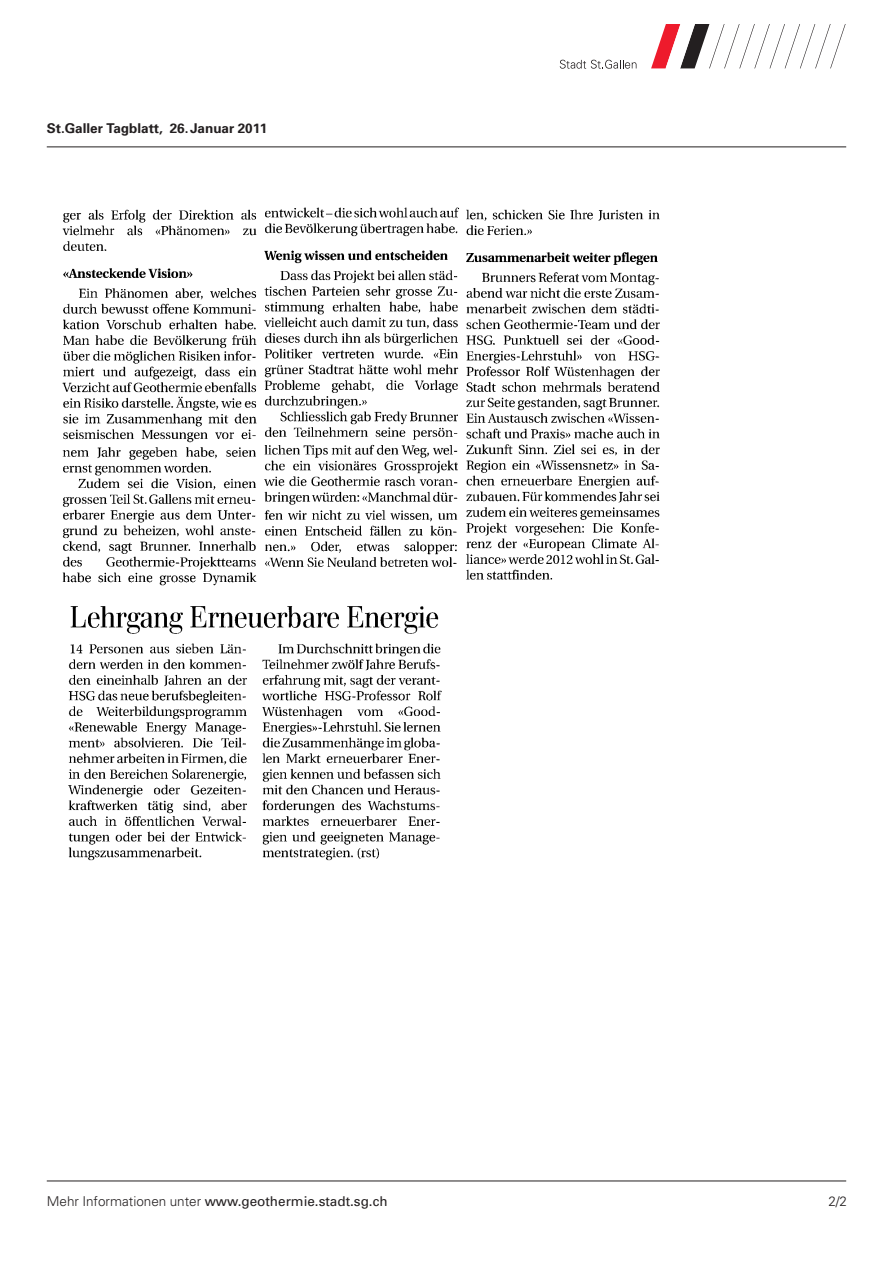
<style>
.page{position:relative;width:893px;height:1263px;background:#fff}
.page>*{position:absolute;margin:0;border:0;box-sizing:border-box;transform-origin:0 0}
.t1{font:13.5px "Univers";color:#231f20}
.t2{font:700 13.5px "Univers";color:#231f20}
.t3{font:300 13.5px "Univers";color:#231f20}
.s1{font-weight:300}
</style>
<div class="page">
<svg style="left:651px;top:24px;width:195px;height:44px"></svg>
<svg style="left:560px;top:60px;width:76px;height:9px"></svg>
<hr style="left:47px;top:146px;width:799px;height:1px;background:#231f20">
<hr style="left:47px;top:1180px;width:799px;height:1px;background:#231f20">
<img style="left:62px;top:207px;width:598px;height:654px">
<p class="t2" style="left:47px;top:120px;width:222px">St.Galler Tagblatt, 26.Januar 2011</p>
<p class="t1" style="left:47px;top:1192px;width:342px"><span class="s1">Mehr Informationen unter</span> www.geothermie.stadt.sg.ch</p>
<p class="t3" style="left:828px;top:1193px;width:20px">2/2</p>
</div>
